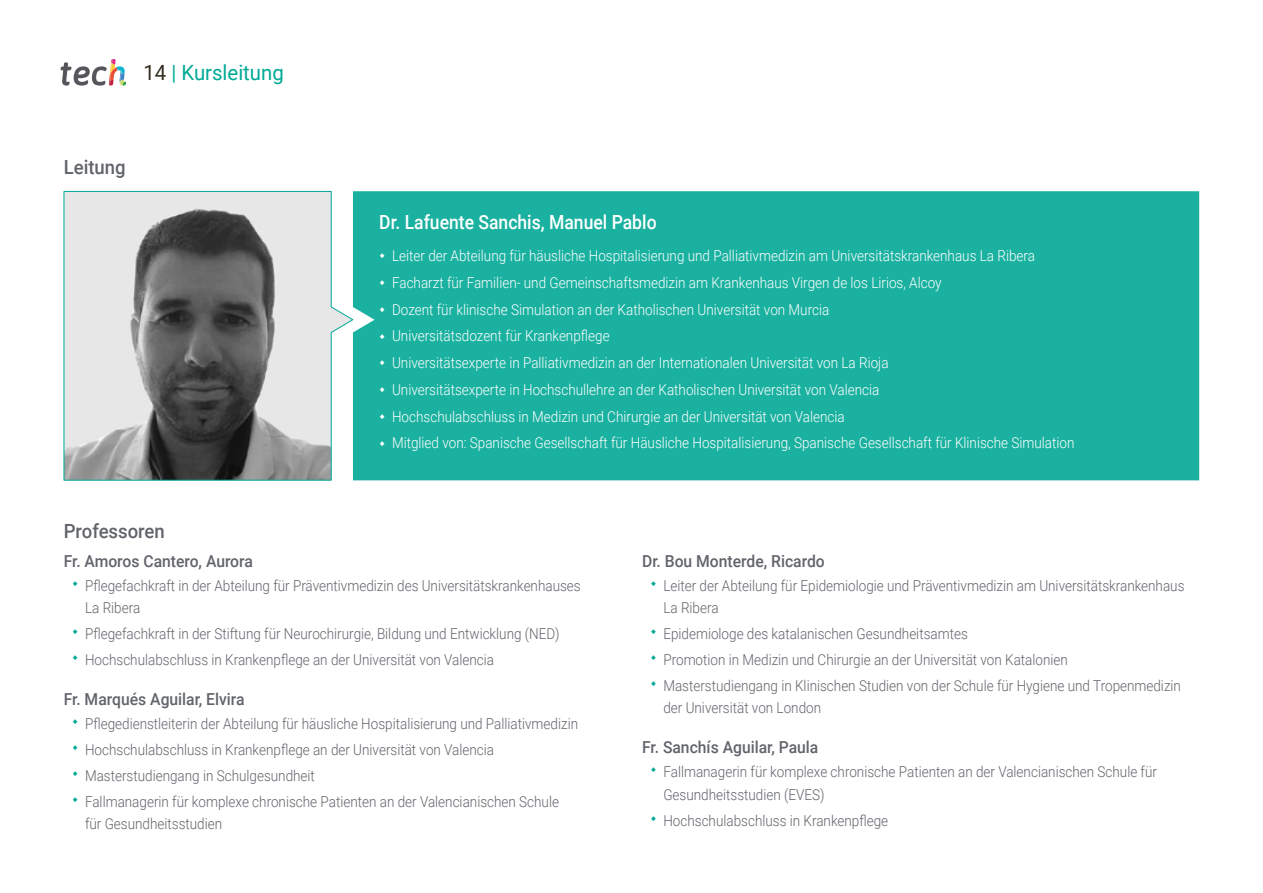
<style>
.page{position:relative;width:1263px;height:893px;background:#fff}
.page>*{position:absolute;margin:0;border:0;box-sizing:border-box;transform-origin:0 0}
.t1{font:21px "Roboto";color:#00a996}
.t2{font:500 19.5px "Roboto";color:#fff;scale:.9 1}
.t3{font:500 19.5px "Roboto";color:#61646a;scale:.95 1}
.t4{font:500 16.5px "Roboto";color:#61646a;scale:.95 1}
.t5{font:300 15px/26px "Roboto";color:#61646a;scale:.9 1}
.t6{font:300 15px/26.7px "Roboto";color:#fff;scale:.9 1}
.s1{color:#312e20}
</style>
<div class="page">
<svg style="left:61px;top:59px;width:65px;height:27px"></svg>
<div style="left:353px;top:191px;width:846px;height:289px;background:#1ab1a0"></div>
<svg style="left:64px;top:191px;width:289px;height:290px;background:#a6a7a7"></svg>
<svg style="left:380px;top:254px;width:5px;height:5px"></svg>
<svg style="left:380px;top:280px;width:5px;height:5px"></svg>
<svg style="left:380px;top:307px;width:5px;height:5px"></svg>
<svg style="left:380px;top:334px;width:5px;height:5px"></svg>
<svg style="left:380px;top:361px;width:5px;height:5px"></svg>
<svg style="left:380px;top:387px;width:5px;height:5px"></svg>
<svg style="left:380px;top:414px;width:5px;height:5px"></svg>
<svg style="left:380px;top:441px;width:5px;height:5px"></svg>
<h1 class="t1" style="left:144px;top:57px;width:142px"><span class="s1">14</span> | Kursleitung</h1>
<h2 class="t3" style="left:64px;top:154px;width:67px">Leitung</h2>
<h2 class="t3" style="left:64px;top:517px;width:108px">Professoren</h2>
<h2 class="t2" style="left:379px;top:209px;width:310px">Dr. Lafuente Sanchis, Manuel Pablo</h2>
<p class="t6" style="left:392px;top:242px;width:760px">Leiter der Abteilung für häusliche Hospitalisierung und Palliativmedizin am Universitätskrankenhaus La Ribera Facharzt für Familien- und Gemeinschaftsmedizin am Krankenhaus Virgen de los Lirios, Alcoy<br>Dozent für klinische Simulation an der Katholischen Universität von Murcia<br>Universitätsdozent für Krankenpflege<br>Universitätsexperte in Palliativmedizin an der Internationalen Universität von La Rioja<br>Universitätsexperte in Hochschullehre an der Katholischen Universität von Valencia<br>Hochschulabschluss in Medizin und Chirurgie an der Universität von Valencia<br>Mitglied von: Spanische Gesellschaft für Häusliche Hospitalisierung, Spanische Gesellschaft für Klinische Simulation</p>
<p class="t4" style="left:64px;top:549px;width:201px">Fr. Amoros Cantero, Aurora</p>
<p class="t5" style="left:85px;top:574px;width:552px;line-height:21.8px">Pflegefachkraft in der Abteilung für Präventivmedizin des Universitätskrankenhauses<br>La Ribera</p>
<p class="t5" style="left:85px;top:619px;width:529px;line-height:26.7px">Pflegefachkraft in der Stiftung für Neurochirurgie, Bildung und Entwicklung (NED)<br>Hochschulabschluss in Krankenpflege an der Universität von Valencia</p>
<p class="t4" style="left:64px;top:687px;width:192px">Fr. Marqués Aguilar, Elvira</p>
<p class="t5" style="left:85px;top:710px;width:549px">Pflegedienstleiterin der Abteilung für häusliche Hospitalisierung und Palliativmedizin Hochschulabschluss in Krankenpflege an der Universität von Valencia Masterstudiengang in Schulgesundheit<br>Fallmanagerin für komplexe chronische Patienten an der Valencianischen Schule</p>
<p class="t5" style="left:85px;top:810px;width:154px">für Gesundheitsstudien</p>
<p class="t4" style="left:642px;top:549px;width:194px">Dr. Bou Monterde, Ricardo</p>
<p class="t5" style="left:663px;top:574px;width:580px;line-height:21.8px">Leiter der Abteilung für Epidemiologie und Präventivmedizin am Universitätskrankenhaus<br>La Ribera</p>
<p class="t5" style="left:663px;top:620px;width:577px">Epidemiologe des katalanischen Gesundheitsamtes<br>Promotion in Medizin und Chirurgie an der Universität von Katalonien<br>Masterstudiengang in Klinischen Studien von der Schule für Hygiene und Tropenmedizin</p>
<p class="t5" style="left:663px;top:694px;width:177px">der Universität von London</p>
<p class="t4" style="left:642px;top:735px;width:187px">Fr. Sanchís Aguilar, Paula</p>
<p class="t5" style="left:663px;top:760px;width:550px;line-height:22.5px">Fallmanagerin für komplexe chronische Patienten an der Valencianischen Schule für<br>Gesundheitsstudien (EVES)</p>
<p class="t5" style="left:663px;top:808px;width:251px">Hochschulabschluss in Krankenpflege</p>
</div>
